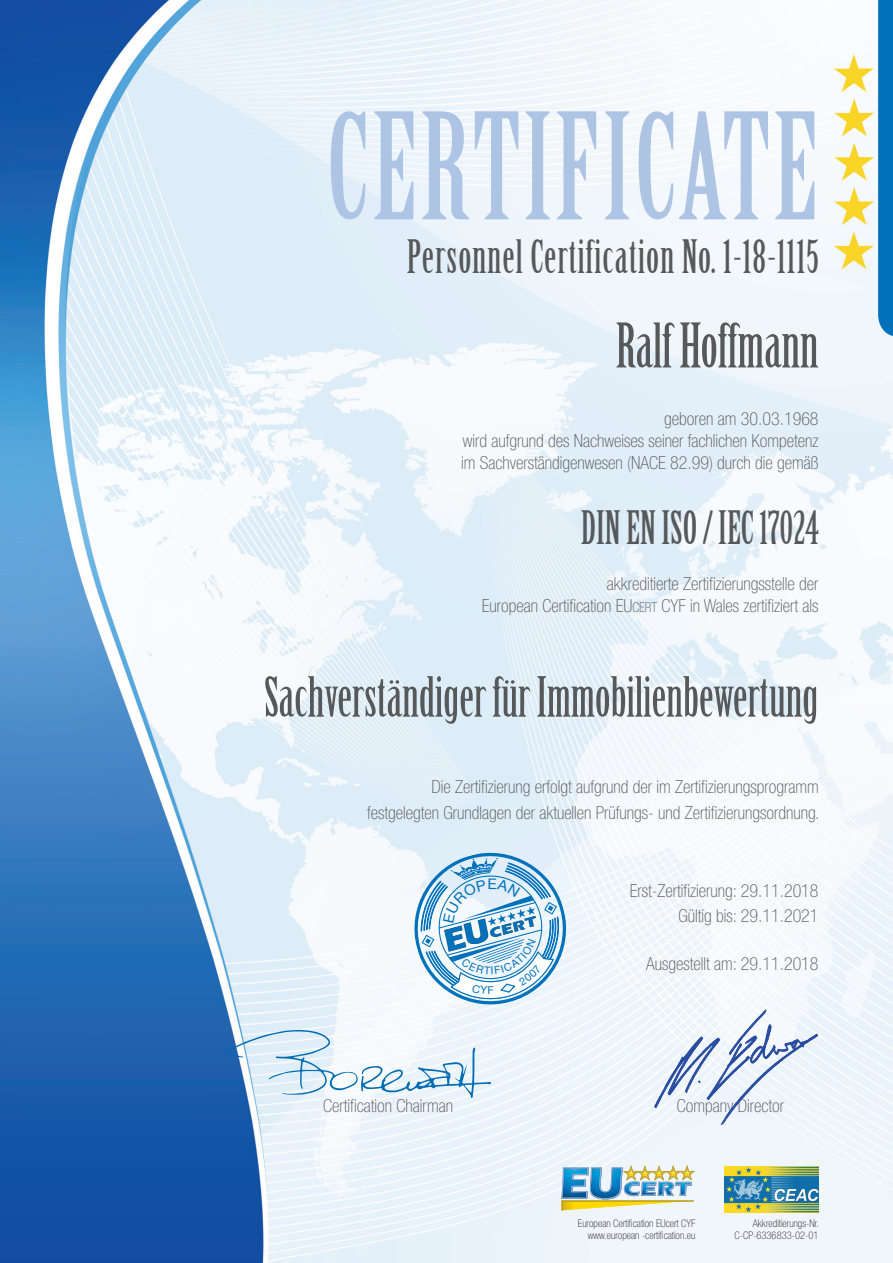
<style>
.page{position:relative;width:893px;height:1263px;background:#fff}
.page>*{position:absolute;margin:0;border:0;box-sizing:border-box;transform-origin:0 0}
.t1{font:144px "Birch Std";letter-spacing:.025em;color:#adc4e5}
.t2{font:60px "Birch Std";color:#57585a}
.t3{font:54px "Birch Std";color:#57585a}
.t4{font:45px "Birch Std";letter-spacing:.025em;color:#57585a}
.t5{font:45px "Birch Std";color:#57585a}
.t6{font:100 condensed 18px/21.6px "Helvetica Neue LT Std";color:#57585a;text-align:right}
.t7{font:14.55px "Helvetica Neue";color:#0072bc;scale:1.04 1}
.t8{font:100 condensed 10.5px/12.6px "Helvetica Neue LT Std";color:#231f20;text-align:right}
.s1{font-size:13.5px}
</style>
<div class="page">
<img style="left:0;top:0;width:893px;height:1263px">
<svg style="left:878px;top:0;width:15px;height:337px;background:#0675bd"></svg>
<img style="left:725px;top:1167px;width:94px;height:45px">
<svg style="left:561px;top:1165px;width:133px;height:46px"></svg>
<svg style="left:226px;top:1030px;width:265px;height:68px"></svg>
<img style="left:649px;top:1006px;width:173px;height:123px">
<svg style="left:406px;top:845px;width:168px;height:168px"></svg>
<h1 class="t1" style="left:327px;top:86px;width:493px">CERTIFICATE</h1>
<h3 class="t4" style="left:407px;top:231px;width:414px">Personnel Certification No. 1-18-1115</h3>
<h2 class="t2" style="left:616px;top:312px;width:204px">Ralf Hoffmann</h2>
<p class="t6" style="left:461px;top:408px;width:359px;text-align:justify;text-indent:203px">geboren am 30.03.1968 wird aufgrund des Nachweises seiner fachlichen Kompetenz im Sachverständigenwesen (NACE 82.99) durch die gemäß</p>
<h3 class="t5" style="left:581px;top:502px;width:239px">DIN EN ISO / IEC 17024</h3>
<p class="t6" style="left:482px;top:573px;width:338px">akkreditierte Zertifizierungsstelle der<br>European Certification EU<span class="s1">CERT</span> CYF in Wales zertifiziert als</p>
<h3 class="t3" style="left:264px;top:667px;width:556px">Sachverständiger für Immobilienbewertung</h3>
<p class="t6" style="left:367px;top:773px;width:454px;line-height:25.8px">Die Zertifizierung erfolgt aufgrund der im Zertifizierungsprogramm festgelegten Grundlagen der aktuellen Prüfungs- und Zertifizierungsordnung.</p>
<p class="t7" style="left:487px;top:875px;width:11px">E</p>
<p class="t6" style="left:630px;top:877px;width:190px;line-height:25.8px">Erst-Zertifizierung: 29.11.2018<br>Gültig bis: 29.11.2021</p>
<p class="t6" style="left:646px;top:952px;width:174px">Ausgestellt am: 29.11.2018</p>
<p class="t6" style="left:323px;top:1094px;width:131px">Certification Chairman</p>
<p class="t6" style="left:677px;top:1094px;width:109px">Company Director</p>
<p class="t8" style="left:578px;top:1217px;width:119px">European Certification EUcert CYF www.european -certification.eu</p>
<p class="t8" style="left:734px;top:1217px;width:86px">Akkreditierungs-Nr.<br>C-CP-6336833-02-01</p>
</div>
